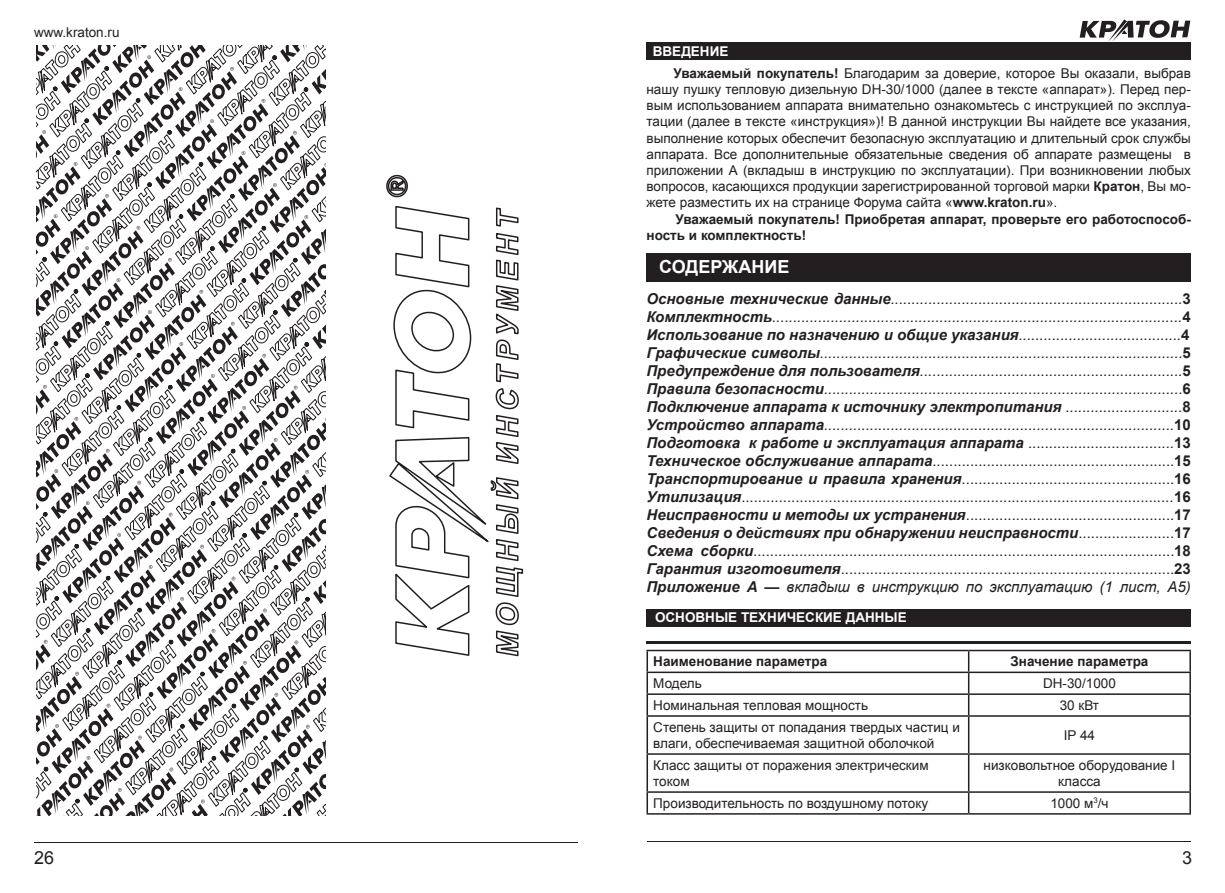
<style>
.page{position:relative;width:1225px;height:893px;background:#fff}
.page>*{position:absolute;margin:0;border:0;box-sizing:border-box;transform-origin:0 0}
.t1{font:700 18px "Arial";color:#fff}
.t2{font:18px "Arial";color:#231f20}
.t3{font:italic 15px/18px "Arial";color:#231f20;text-align:justify}
.t4{font:13.5px/16.2px "Arial";color:#231f20}
.t5{font:700 13.5px/16.2px "Arial";color:#231f20}
.t6{font:700 13.5px "Arial";color:#fff}
.s1{font-weight:700}
.s2{font-weight:700;font-style:normal}
.s3{font-style:normal}
</style>
<div class="page">
<hr style="left:647px;top:841px;width:544px;height:1px;background:#231f20">
<svg style="left:1079px;top:19px;width:111px;height:23px"></svg>
<div style="left:646px;top:43px;width:545px;height:17px;background:#231f20"></div>
<div style="left:646px;top:253px;width:545px;height:29px;background:#231f20"></div>
<div style="left:646px;top:609px;width:545px;height:17px;background:#231f20"></div>
<hr style="left:646px;top:641px;width:545px;height:3px;background:#231f20">
<hr style="left:646px;top:650px;width:322px;height:1px;background:#231f20">
<hr style="left:646px;top:651px;width:2px;height:21px;background:#231f20">
<hr style="left:968px;top:650px;width:223px;height:1px;background:#231f20">
<hr style="left:1189px;top:651px;width:2px;height:21px;background:#231f20">
<hr style="left:646px;top:672px;width:322px;height:1px;background:#231f20">
<hr style="left:646px;top:673px;width:2px;height:20px;background:#231f20">
<hr style="left:968px;top:672px;width:223px;height:1px;background:#231f20">
<hr style="left:1189px;top:673px;width:2px;height:20px;background:#231f20">
<hr style="left:646px;top:693px;width:322px;height:2px;background:#231f20">
<hr style="left:646px;top:695px;width:2px;height:20px;background:#231f20">
<hr style="left:968px;top:693px;width:223px;height:2px;background:#231f20">
<svg style="left:968px;top:651px;width:1px;height:64px"></svg>
<hr style="left:1189px;top:695px;width:2px;height:20px;background:#231f20">
<hr style="left:646px;top:715px;width:322px;height:2px;background:#231f20">
<hr style="left:646px;top:717px;width:2px;height:36px;background:#231f20">
<hr style="left:968px;top:715px;width:223px;height:2px;background:#231f20">
<hr style="left:968px;top:717px;width:1px;height:36px;background:#231f20">
<hr style="left:1189px;top:717px;width:2px;height:36px;background:#231f20">
<hr style="left:646px;top:753px;width:322px;height:2px;background:#231f20">
<hr style="left:646px;top:755px;width:2px;height:36px;background:#231f20">
<hr style="left:968px;top:753px;width:223px;height:2px;background:#231f20">
<hr style="left:968px;top:755px;width:1px;height:36px;background:#231f20">
<hr style="left:1189px;top:755px;width:2px;height:36px;background:#231f20">
<hr style="left:646px;top:791px;width:322px;height:2px;background:#231f20">
<hr style="left:646px;top:793px;width:2px;height:20px;background:#231f20">
<hr style="left:968px;top:791px;width:223px;height:2px;background:#231f20">
<svg style="left:968px;top:793px;width:1px;height:20px"></svg>
<hr style="left:1189px;top:793px;width:2px;height:20px;background:#231f20">
<hr style="left:646px;top:813px;width:322px;height:2px;background:#231f20">
<hr style="left:968px;top:813px;width:223px;height:2px;background:#231f20">
<hr style="left:34px;top:842px;width:544px;height:1px;background:#231f20">
<svg style="left:37px;top:46px;width:289px;height:770px"></svg>
<svg style="left:506px;top:215px;width:18px;height:442px"></svg>
<svg style="left:386px;top:174px;width:120px;height:482px"></svg>
<p class="t4" style="left:34px;top:24px;width:87px">www.kraton.ru</p>
<p class="t2" style="left:34px;top:845px;width:22px">26</p>
<p class="t6" style="left:653px;top:42px;width:77px">ВВЕДЕНИЕ</p>
<p class="t4" style="left:646px;top:65px;width:546px;text-align:justify;text-indent:27px"><span class="s1">Уважаемый покупатель!</span> Благодарим за доверие, которое Вы оказали, выбрав нашу пушку тепловую дизельную DH-30/1000 (далее в тексте «аппарат»). Перед пер&shy;вым использованием аппарата внимательно ознакомьтесь с инструкцией по эксплуа&shy;тации (далее в тексте «инструкция»)! В данной инструкции Вы найдете все указания, выполнение которых обеспечит безопасную эксплуатацию и длительный срок службы аппарата. Все дополнительные обязательные сведения об аппарате размещены в приложении А (вкладыш в инструкцию по эксплуатации). При возникновении любых вопросов, касающихся продукции зарегистрированной торговой марки <span class="s1">Кратон</span>, Вы мо&shy;жете разместить их на странице Форума сайта «<span class="s1">www.kraton.ru</span>».</p>
<p class="t5" style="left:646px;top:211px;width:546px;text-indent:29px">Уважаемый покупатель! Приобретая аппарат, проверьте его работоспособ&shy;ность и комплектность!</p>
<p class="t1" style="left:659px;top:255px;width:132px">СОДЕРЖАНИЕ</p>
<p class="t3" style="left:646px;top:290px;width:546px"><span class="s1">Основные технические данные</span>......................................................................<span class="s2">3<br></span><span class="s1">Комплектность</span>..................................................................................................<span class="s2">4<br></span><span class="s1">Использование по назначению и общие указания</span>.......................................<span class="s2">4<br></span><span class="s1">Графические символы</span>.......................................................................................<span class="s2">5<br></span><span class="s1">Предупреждение для пользователя</span>...............................................................<span class="s2">5<br></span><span class="s1">Правила безопасности</span>......................................................................................<span class="s2">6<br></span><span class="s1">Подключение аппарата к источнику электропитания</span> ............................<span class="s2">8<br></span><span class="s1">Устройство аппарата</span>....................................................................................<span class="s2">10<br></span><span class="s1">Подготовка к работе и эксплуатация аппарата</span> ...................................<span class="s2">13<br></span><span class="s1">Техническое обслуживание аппарата</span><span class="s3">..........................................................</span><span class="s2">15<br></span><span class="s1">Транспортирование и правила хранения</span><span class="s3">...................................................</span><span class="s2">16<br></span><span class="s1">Утилизация</span><span class="s3">........................................................................................................</span><span class="s2">16<br></span><span class="s1">Неисправности и методы их устранения</span><span class="s3">..................................................</span><span class="s2">17<br></span><span class="s1">Сведения о действиях при обнаружении неисправности</span><span class="s3">.......................</span><span class="s2">17<br></span><span class="s1">Схема сборки</span><span class="s3">.....................................................................................................</span><span class="s2">18<br></span><span class="s1">Гарантия изготовителя</span><span class="s3">................................................................................</span><span class="s2">23<br></span><span class="s1">Приложение А —</span> вкладыш в инструкцию по эксплуатацию (1 лист, А5)</p>
<p class="t6" style="left:655px;top:608px;width:253px">ОСНОВНЫЕ ТЕХНИЧЕСКИЕ ДАННЫЕ</p>
<p class="t5" style="left:653px;top:654px;width:175px">Наименование параметра</p>
<p class="t5" style="left:1010px;top:654px;width:139px">Значение параметра</p>
<p class="t4" style="left:653px;top:675px;width:50px">Модель</p>
<p class="t4" style="left:1043px;top:675px;width:74px">DH-30/1000</p>
<p class="t4" style="left:653px;top:697px;width:216px">Номинальная тепловая мощность</p>
<p class="t4" style="left:1059px;top:697px;width:41px">30 кВт</p>
<p class="t4" style="left:653px;top:719px;width:308px">Степень защиты от попадания твердых частиц и влаги, обеспечиваемая защитной оболочкой</p>
<p class="t4" style="left:1063px;top:727px;width:33px">IP 44</p>
<p class="t4" style="left:653px;top:757px;width:277px">Класс защиты от поражения электрическим током</p>
<p class="t4" style="left:983px;top:757px;width:193px;text-align:center">низковольтное оборудование I класса</p>
<p class="t4" style="left:653px;top:795px;width:276px">Производительность по воздушному потоку</p>
<p class="t4" style="left:1050px;top:795px;width:60px">1000 м<sup>3</sup>/ч</p>
<p class="t2" style="left:1182px;top:845px;width:12px">3</p>
</div>
